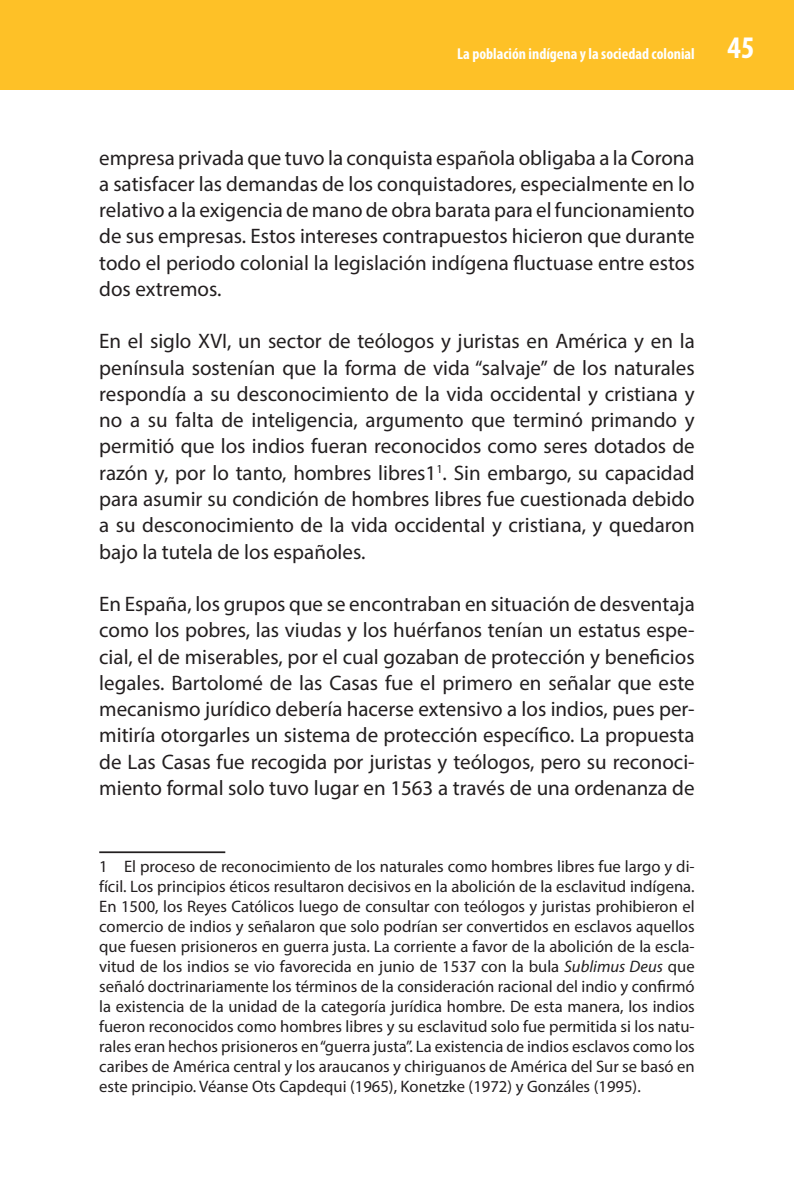
<style>
.page{position:relative;width:794px;height:1191px;background:#fff}
.page>*{position:absolute;margin:0;border:0;box-sizing:border-box;transform-origin:0 0}
.t1{font:21px/26.2px "Myriad Pro";color:#231f20;text-align:justify}
.t2{font:16.62px/19.9px "Myriad Pro";color:#231f20;text-align:justify}
.t3{font:700 condensed 15.75px "Myriad Pro";color:#fff}
.s1{font-size:31.5px}
.s2{font-style:italic}
</style>
<div class="page">
<div style="left:0;top:0;width:794px;height:89px;background:#fec127"></div>
<hr style="left:99px;top:851px;width:126px;height:2px;background:#231f20">
<p class="t3" style="left:457px;top:43px;width:299px">La población indígena y la sociedad colonial <span class="s1">45</span></p>
<p class="t1" style="left:99px;top:144px;width:597px">empresa privada que tuvo la conquista española obligaba a la Corona a satisfacer las demandas de los conquistadores, especialmente en lo relativo a la exigencia de mano de obra barata para el funcionamiento de sus empresas. Estos intereses contrapuestos hicieron que durante todo el periodo colonial la legislación indígena fluctuase entre estos dos extremos.</p>
<p class="t1" style="left:99px;top:328px;width:597px">En el siglo XVI, un sector de teólogos y juristas en América y en la península sostenían que la forma de vida “salvaje” de los naturales respondía a su desconocimiento de la vida occidental y cristiana y no a su falta de inteligencia, argumento que terminó primando y permitió que los indios fueran reconocidos como seres dotados de razón y, por lo tanto, hombres libres1<sup>1</sup>. Sin embargo, su capacidad para asumir su condición de hombres libres fue cuestionada debido a su desconocimiento de la vida occidental y cristiana, y quedaron bajo la tutela de los españoles.</p>
<p class="t1" style="left:99px;top:590px;width:597px">En España, los grupos que se encontraban en situación de desventaja como los pobres, las viudas y los huérfanos tenían un estatus espe&shy;cial, el de miserables, por el cual gozaban de protección y beneficios legales. Bartolomé de las Casas fue el primero en señalar que este mecanismo jurídico debería hacerse extensivo a los indios, pues per&shy;mitiría otorgarles un sistema de protección específico. La propuesta de Las Casas fue recogida por juristas y teólogos, pero su reconoci&shy;miento formal solo tuvo lugar en 1563 a través de una ordenanza de</p>
<p class="t2" style="left:99px;top:856px;width:597px">1 El proceso de reconocimiento de los naturales como hombres libres fue largo y di&shy;fícil. Los principios éticos resultaron decisivos en la abolición de la esclavitud indígena.<br>En 1500, los Reyes Católicos luego de consultar con teólogos y juristas prohibieron el comercio de indios y señalaron que solo podrían ser convertidos en esclavos aquellos que fuesen prisioneros en guerra justa. La corriente a favor de la abolición de la escla&shy;vitud de los indios se vio favorecida en junio de 1537 con la bula <span class="s2">Sublimus Deus</span> que señaló doctrinariamente los términos de la consideración racional del indio y confirmó la existencia de la unidad de la categoría jurídica hombre. De esta manera, los indios fueron reconocidos como hombres libres y su esclavitud solo fue permitida si los natu&shy;rales eran hechos prisioneros en “guerra justa”. La existencia de indios esclavos como los caribes de América central y los araucanos y chiriguanos de América del Sur se basó en este principio. Véanse Ots Capdequi (1965), Konetzke (1972) y Gonzáles (1995).</p>
</div>
